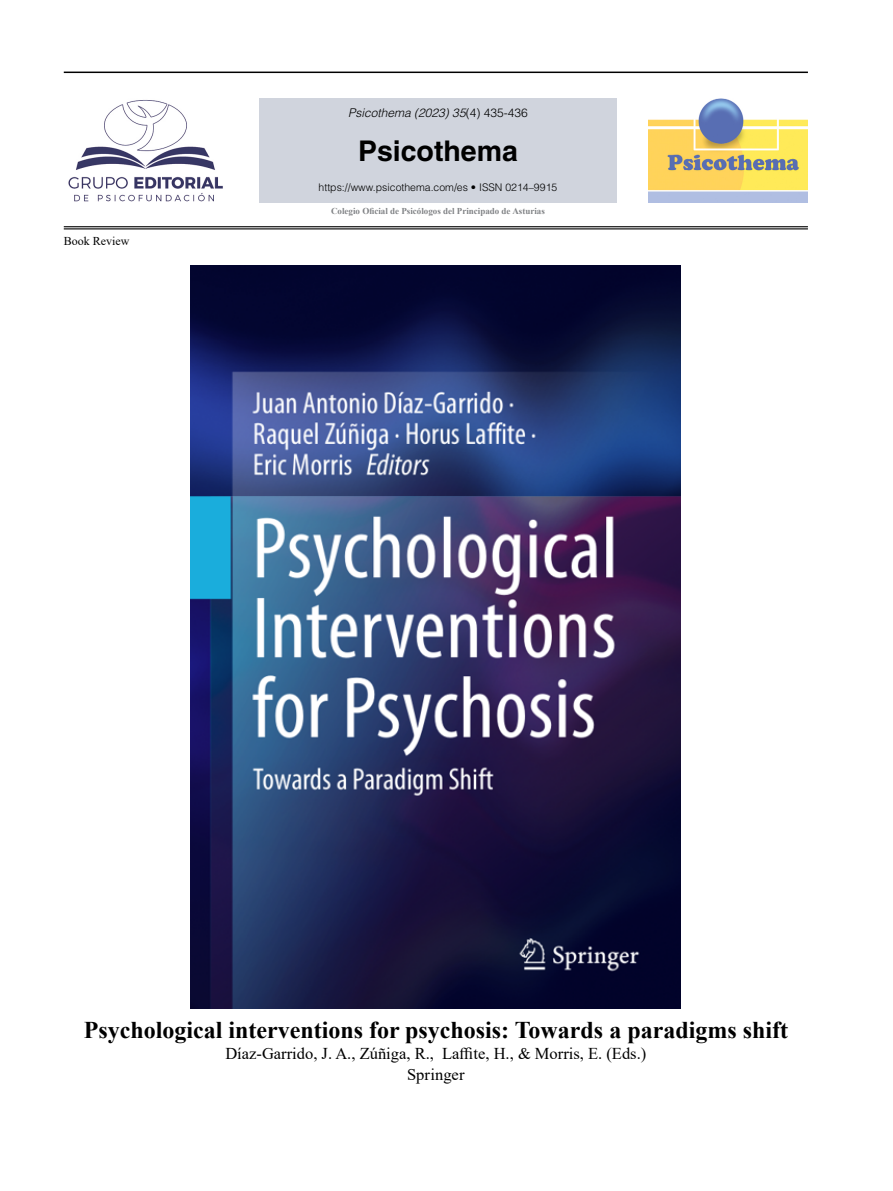
<style>
.page{position:relative;width:893px;height:1191px;background:#fff}
.page>*{position:absolute;margin:0;border:0;box-sizing:border-box;transform-origin:0 0}
.t1{font:700 28.5px "Helvetica LT Std";color:#000}
.t2{font:700 24px "Times New Roman";color:#000}
.t3{font:16.5px/21px "Times New Roman";color:#000;text-align:center}
.t4{font:italic 300 12px "Helvetica LT Std";color:#000}
.t5{font:12px "Times New Roman";color:#000}
.t6{font:300 10.5px "Helvetica LT Std";color:#000}
.t7{font:700 9px "Times New Roman";color:#808285}
.s1{font-style:normal}
</style>
<div class="page">
<hr style="left:64px;top:226px;width:744px;height:1px;background:#000">
<hr style="left:64px;top:72px;width:744px;height:1px;background:#000">
<hr style="left:64px;top:228px;width:744px;height:1px;background:#000">
<div style="left:259px;top:98px;width:358px;height:105px;background:#d0d4dd"></div>
<img style="left:68px;top:100px;width:155px;height:102px">
<img style="left:648px;top:98px;width:160px;height:105px">
<img style="left:191px;top:266px;width:490px;height:742px">
<p class="t4" style="left:348px;top:105px;width:181px">Psicothema (2023) 35<span class="s1">(4) 435-436</span></p>
<h1 class="t1" style="left:358px;top:133px;width:161px">Psicothema</h1>
<p class="t6" style="left:319px;top:181px;width:240px">https://www.psicothema.com/es • ISSN 0214–9915</p>
<p class="t5" style="left:64px;top:233px;width:67px">Book Review</p>
<p class="t7" style="left:331px;top:205px;width:215px">Colegio Oficial de Psicólogos del Principado de Asturias</p>
<h2 class="t2" style="left:84px;top:1012px;width:706px">Psychological interventions for psychosis: Towards a paradigms shift</h2>
<p class="t3" style="left:225px;top:1042px;width:422px">Díaz-Garrido, J. A., Zúñiga, R., Laffite, H., &amp; Morris, E. (Eds.)<br>Springer</p>
</div>
